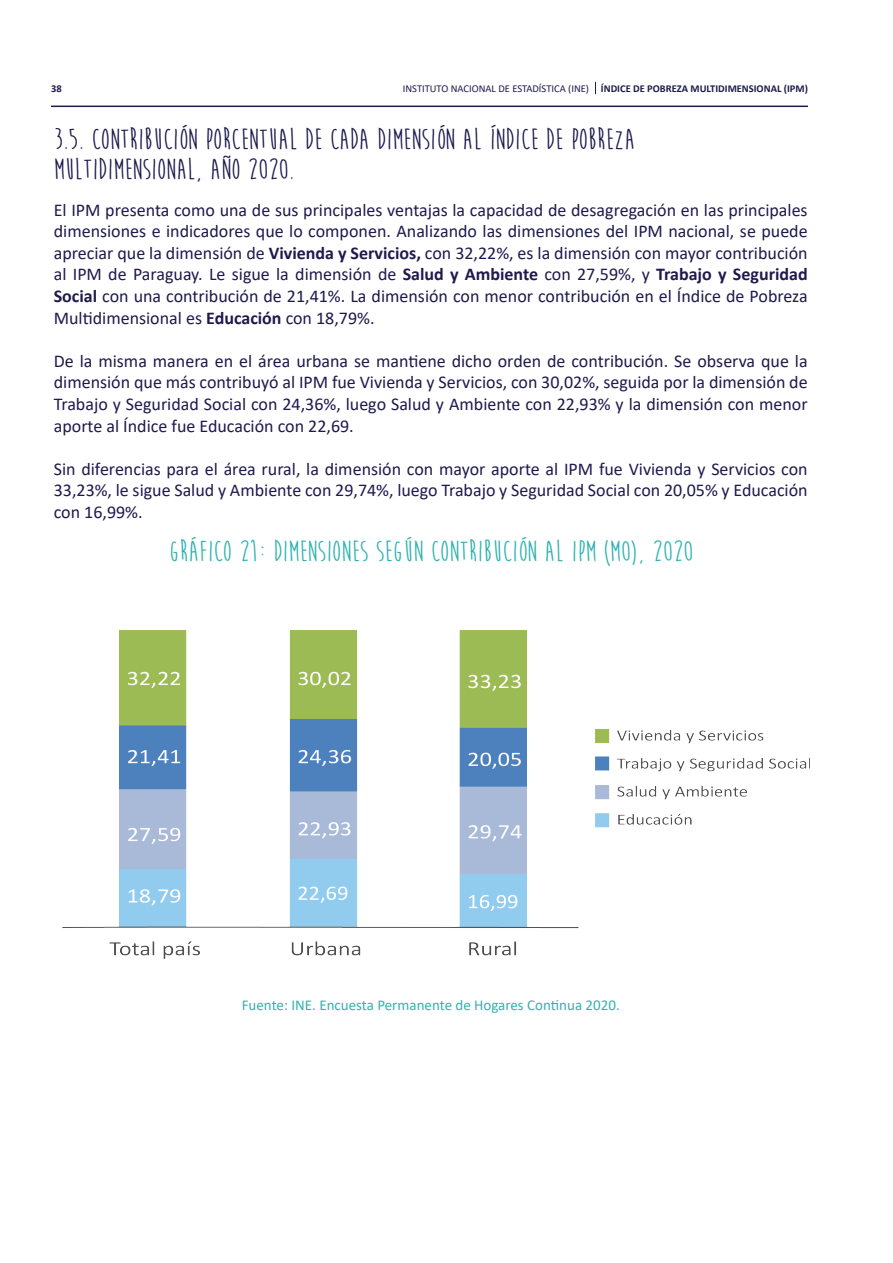
<style>
.page{position:relative;width:893px;height:1263px;background:#fff}
.page>*{position:absolute;margin:0;border:0;box-sizing:border-box;transform-origin:0 0}
.t1{font:700 30px/30px "Moon Flower";color:#1e1a4d}
.t2{font:700 30px "Moon Flower";color:#30b3b0}
.t3{font:18px/21.6px "Calibri";color:#1e1a4d;text-align:justify}
.t4{font:15px "Calibri";color:#30b3b0}
.t5{font:700 10.5px "Calibri";color:#1d1b4c}
.s1{font-weight:400}
.s2{font-weight:700}
</style>
<div class="page">
<hr style="left:51px;top:106px;width:757px;height:1px;background:#1d1b4c">
<svg style="left:595px;top:82px;width:1px;height:12px"></svg>
<img style="left:62px;top:630px;width:748px;height:329px">
<p class="t5" style="left:51px;top:81px;width:12px">38</p>
<p class="t5" style="left:403px;top:81px;width:407px"><span class="s1">INSTITUTO NACIONAL DE ESTADÍSTICA (INE)</span> ÍNDICE DE POBREZA MULTIDIMENSIONAL (IPM)</p>
<p class="t1" style="left:54px;top:124px;width:583px">3.5. CONTRIBUCIÓN PORCENTUAL DE CADA DIMENSIÓN AL ÍNDICE DE POBREZA<br>MULTIDIMENSIONAL, AÑO 2020.</p>
<p class="t3" style="left:54px;top:198px;width:755px">El IPM presenta como una de sus principales ventajas la capacidad de desagregación en las principales dimensiones e indicadores que lo componen. Analizando las dimensiones del IPM nacional, se puede apreciar que la dimensión de <span class="s2">Vivienda y Servicios,</span> con 32,22%, es la dimensión con mayor contribución al IPM de Paraguay. Le sigue la dimensión de <span class="s2">Salud y Ambiente</span> con 27,59%, y <span class="s2">Trabajo y Seguridad Social</span> con una contribución de 21,41%. La dimensión con menor contribución en el Índice de Pobreza Multidimensional es <span class="s2">Educación</span> con 18,79%.</p>
<p class="t3" style="left:54px;top:349px;width:755px">De la misma manera en el área urbana se mantiene dicho orden de contribución. Se observa que la dimensión que más contribuyó al IPM fue Vivienda y Servicios, con 30,02%, seguida por la dimensión de Trabajo y Seguridad Social con 24,36%, luego Salud y Ambiente con 22,93% y la dimensión con menor aporte al Índice fue Educación con 22,69.</p>
<p class="t3" style="left:54px;top:457px;width:755px">Sin diferencias para el área rural, la dimensión con mayor aporte al IPM fue Vivienda y Servicios con 33,23%, le sigue Salud y Ambiente con 29,74%, luego Trabajo y Seguridad Social con 20,05% y Educación con 16,99%.</p>
<p class="t2" style="left:169px;top:536px;width:526px">GRÁFICO 21: DIMENSIONES SEGÚN CONTRIBUCIÓN AL IPM (M0), 2020</p>
<p class="t4" style="left:242px;top:994px;width:380px">Fuente: INE. Encuesta Permanente de Hogares Continua 2020.</p>
</div>
